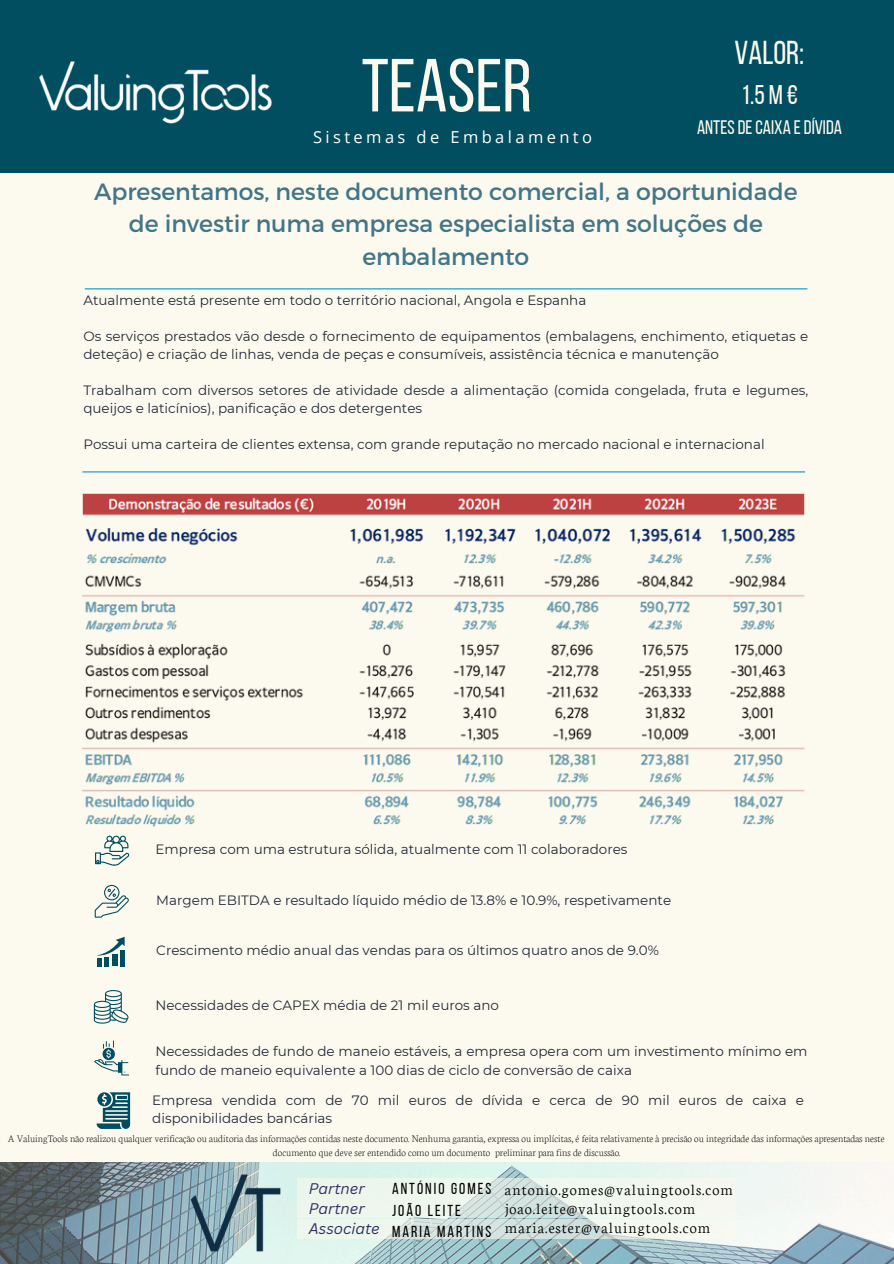
<style>
.page{position:relative;width:894px;height:1264px;background:#fff}
.page>*{position:absolute;margin:0;border:0;box-sizing:border-box;transform-origin:0 0}
.t1{font:75px "Bebas Neue";color:#fcf9ee}
.t2{font:33px "Bebas Neue";color:#fcf9ee}
.t3{font:27px "Bebas Neue";color:#fcf9ee}
.t4{font:23.55px/32.7px "Montserrat";color:#427586;text-align:center}
.t5{font:19.5px "Bebas Neue";color:#fcf9ee}
.t6{font:16.5px "Open Sans";letter-spacing:.205em;color:#fff}
.t7{font:300 16.05px/19.2px "Neuton";letter-spacing:.06em;color:#000}
.t8{font:15.9px/21.3px "Bebas Neue";letter-spacing:.13em;color:#000}
.t9{font:italic 15px/20.2px "Canva Sans";color:#313265}
.t10{font:13.5px/18px "Montserrat";color:#222a38}
.t11{font:200 10.65px/14.1px "Neuton";color:#000;text-align:center}
</style>
<div class="page">
<div style="left:0;top:0;width:893px;height:1263px;background:#fcf9ee"></div>
<div style="left:0;top:0;width:893px;height:173px;background:#004e60"></div>
<hr style="left:82px;top:471px;width:722px;height:1px;background:#0099d7">
<img style="left:0;top:1162px;width:893px;height:101px">
<svg style="left:297px;top:1177px;width:438px;height:20px;fill:#edf7ee"></svg>
<svg style="left:297px;top:1198px;width:438px;height:19px;fill:#eef7ed"></svg>
<svg style="left:297px;top:1219px;width:438px;height:19px"></svg>
<hr style="left:85px;top:288px;width:722px;height:1px;background:#0099d7">
<img style="left:39px;top:61px;width:233px;height:63px">
<img style="left:185px;top:1162px;width:101px;height:101px">
<svg style="left:95px;top:884px;width:33px;height:33px"></svg>
<svg style="left:97px;top:1092px;width:33px;height:37px"></svg>
<svg style="left:94px;top:990px;width:35px;height:33px"></svg>
<svg style="left:97px;top:936px;width:28px;height:30px"></svg>
<img style="left:82px;top:494px;width:722px;height:333px">
<svg style="left:95px;top:835px;width:34px;height:30px"></svg>
<svg style="left:94px;top:1040px;width:35px;height:35px"></svg>
<h1 class="t1" style="left:361px;top:55px;width:172px">TEASER</h1>
<p class="t6" style="left:313px;top:126px;width:280px">Sistemas de Embalamento</p>
<h6 class="t2" style="left:734px;top:39px;width:71px">VALOR:</h6>
<h6 class="t3" style="left:740px;top:84px;width:58px">1.5M€</h6>
<h6 class="t5" style="left:696px;top:119px;width:146px">ANTESDECAIXA EDÍVIDA</h6>
<p class="t4" style="left:94px;top:174px;width:704px">Apresentamos, neste documento comercial, a oportunidade de investir numa empresa especialista em soluções de embalamento</p>
<h6 class="t10" style="left:83px;top:291px;width:504px">Atualmente está presente em todo o território nacional, Angola e Espanha</h6>
<h6 class="t10" style="left:83px;top:327px;width:726px">Os serviços prestados vão desde o fornecimento de equipamentos (embalagens, enchimento, etiquetas e deteção) e criação de linhas, venda de peças e consumíveis, assistência técnica e manutenção</h6>
<h6 class="t10" style="left:83px;top:381px;width:726px">Trabalham com diversos setores de atividade desde a alimentação (comida congelada, fruta e legumes, queijos e laticínios), panificação e dos detergentes</h6>
<h6 class="t10" style="left:83px;top:435px;width:682px">Possui uma carteira de clientes extensa, com grande reputação no mercado nacional e internacional</h6>
<p class="t10" style="left:155px;top:840px;width:473px">Empresa com uma estrutura sólida, atualmente com 11 colaboradores</p>
<p class="t10" style="left:156px;top:890px;width:516px">Margem EBITDA e resultado líquido médio de 13.8% e 10.9%, respetivamente</p>
<h6 class="t10" style="left:156px;top:941px;width:504px">Crescimento médio anual das vendas para os últimos quatro anos de 9.0%</h6>
<p class="t10" style="left:155px;top:995px;width:345px">Necessidades de CAPEX média de 21 mil euros ano</p>
<h6 class="t10" style="left:155px;top:1042px;width:653px">Necessidades de fundo de maneio estáveis, a empresa opera com um investimento mínimo em fundo de maneio equivalente a 100 dias de ciclo de conversão de caixa</h6>
<h6 class="t10" style="left:152px;top:1091px;width:653px">Empresa vendida com de 70 mil euros de dívida e cerca de 90 mil euros de caixa e disponibilidades bancárias</h6>
<p class="t11" style="left:8px;top:1130px;width:877px">A ValuingTools não realizou qualquer verificação ou auditoria das informações contidas neste documento. Nenhuma garantia, expressa ou implícitas, é feita relativamente à precisão ou integridade das informações apresentadas neste documento que deve ser entendido como um documento preliminar para fins de discussão.</p>
<p class="t9" style="left:309px;top:1177px;width:72px">Partner<br>Partner<br>Associate</p>
<p class="t8" style="left:392px;top:1179px;width:101px">ANTÓNIO GOMES<br>JOÃO LEITE<br>MARIA MARTINS</p>
<h6 class="t7" style="left:505px;top:1178px;width:229px">antonio.gomes@valuingtools.com joao.leite@valuingtools.com maria.ester@valuingtools.com</h6>
</div>
